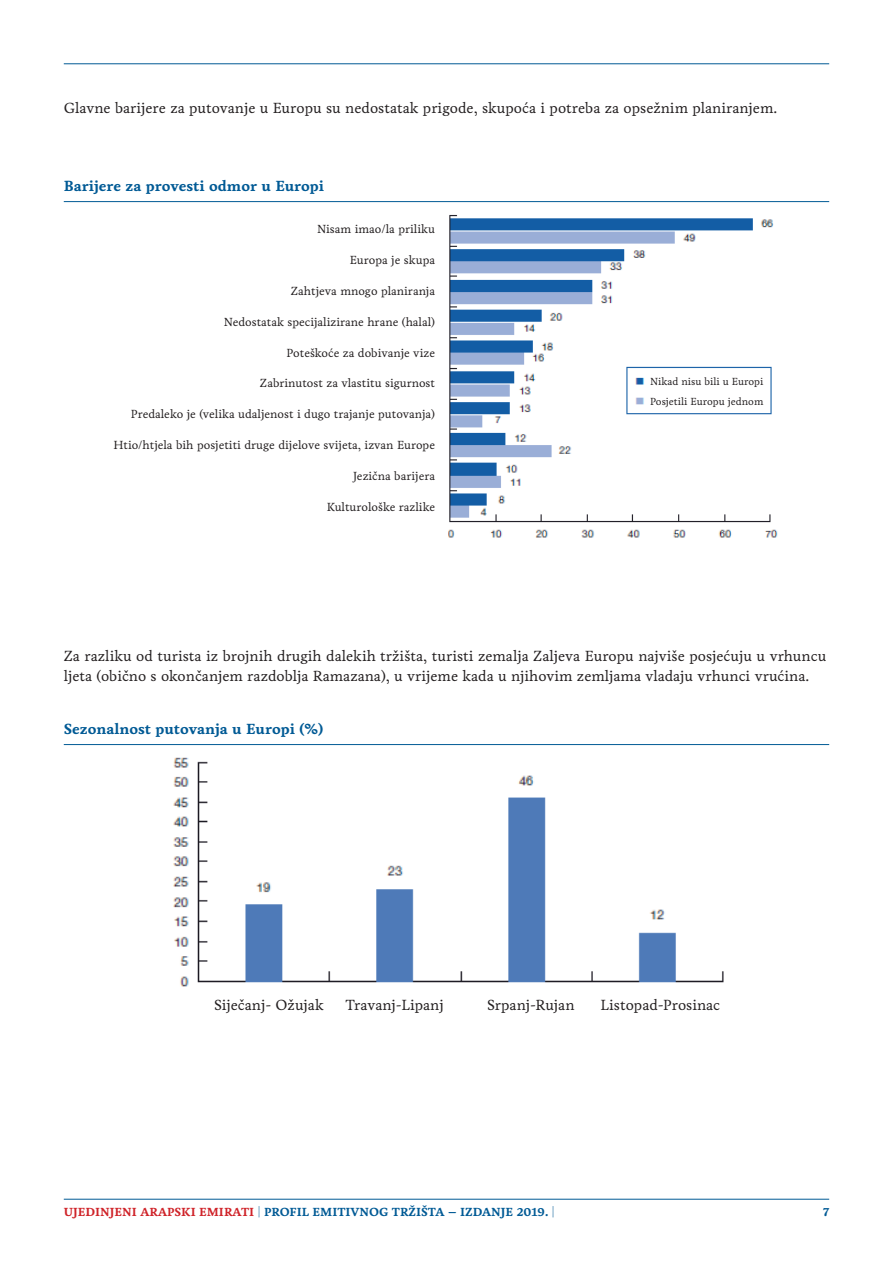
<style>
.page{position:relative;width:893px;height:1263px;background:#fff}
.page>*{position:absolute;margin:0;border:0;box-sizing:border-box;transform-origin:0 0}
.t1{font:15px/20.2px "Livory";color:#231f20}
.t2{font:700 15px "Livory";color:#005a95}
.t3{font:12px "Livory";color:#231f20}
.t4{font:700 12px "Livory";color:#005a95}
.t5{font:10.5px/19.5px "Livory";color:#231f20}
.s1{color:#cf2329}
.s2{font-weight:400}
</style>
<div class="page">
<hr style="left:64px;top:1199px;width:765px;height:1px;background:#005a95">
<hr style="left:64px;top:63px;width:765px;height:1px;background:#005a95">
<img style="left:448px;top:215px;width:330px;height:323px">
<img style="left:173px;top:757px;width:551px;height:229px">
<hr style="left:64px;top:201px;width:765px;height:1px;background:#005a95">
<hr style="left:64px;top:744px;width:765px;height:1px;background:#005a95">
<div style="left:650px;top:374px;width:115px;height:35px;background:#fff"></div>
<p class="t1" style="left:64px;top:98px;width:715px">Glavne barijere za putovanje u Europu su nedostatak prigode, skupoća i potreba za opsežnim planiranjem.</p>
<p class="t2" style="left:64px;top:177px;width:262px">Barijere za provesti odmor u Europi</p>
<p class="t3" style="left:317px;top:222px;width:120px">Nisam imao/la priliku</p>
<p class="t3" style="left:350px;top:253px;width:87px">Europa je skupa</p>
<p class="t3" style="left:291px;top:284px;width:146px">Zahtjeva mnogo planiranja</p>
<p class="t3" style="left:224px;top:314px;width:213px">Nedostatak specijalizirane hrane (halal)</p>
<p class="t3" style="left:287px;top:345px;width:150px">Poteškoće za dobivanje vize</p>
<p class="t3" style="left:260px;top:376px;width:177px">Zabrinutost za vlastitu sigurnost</p>
<p class="t3" style="left:131px;top:407px;width:306px">Predaleko je (velika udaljenost i dugo trajanje putovanja)</p>
<p class="t3" style="left:113px;top:438px;width:323px">Htio/htjela bih posjetiti druge dijelove svijeta, izvan Europe</p>
<p class="t3" style="left:353px;top:468px;width:83px">Jezična barijera</p>
<p class="t3" style="left:327px;top:499px;width:110px">Kulturološke razlike</p>
<p class="t5" style="left:650px;top:372px;width:115px">Nikad nisu bili u Europi<br>Posjetili Europu jednom</p>
<p class="t1" style="left:64px;top:646px;width:764px">Za razliku od turista iz brojnih drugih dalekih tržišta, turisti zemalja Zaljeva Europu najviše posjećuju u vrhuncu ljeta (obično s okončanjem razdoblja Ramazana), u vrijeme kada u njihovim zemljama vladaju vrhunci vrućina.</p>
<p class="t2" style="left:64px;top:720px;width:261px">Sezonalnost putovanja u Europi (%)</p>
<p class="t1" style="left:214px;top:995px;width:111px">Siječanj- Ožujak</p>
<p class="t1" style="left:345px;top:995px;width:100px">Travanj-Lipanj</p>
<p class="t1" style="left:487px;top:995px;width:89px">Srpanj-Rujan</p>
<p class="t1" style="left:601px;top:995px;width:121px">Listopad-Prosinac</p>
<p class="t4" style="left:64px;top:1205px;width:492px"><span class="s1">UJEDINJENI ARAPSKI EMIRATI</span> <span class="s2">|</span> PROFIL EMITIVNOG TRŽIŠTA – IZDANJE 2019. <span class="s2">|</span></p>
<p class="t4" style="left:823px;top:1205px;width:8px">7</p>
</div>
